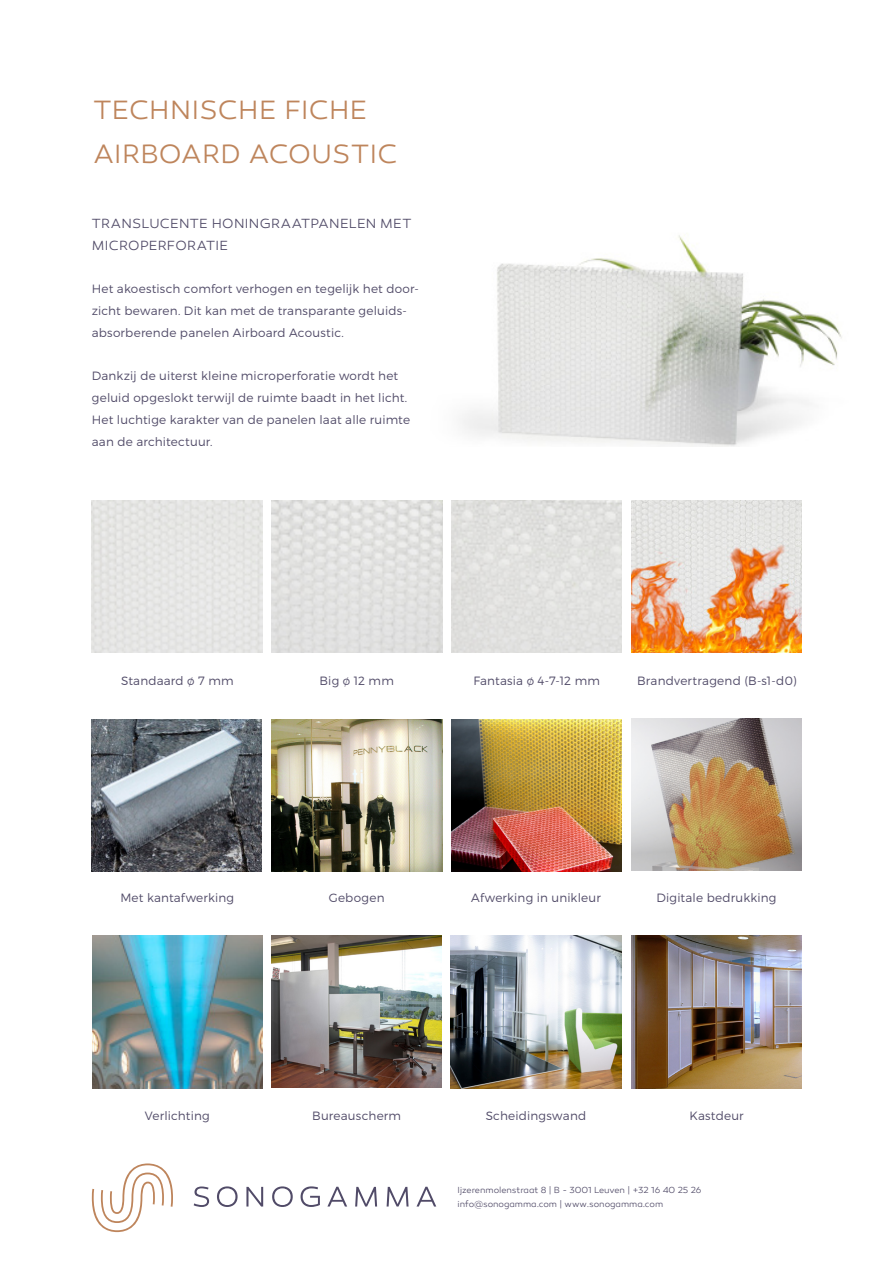
<style>
.page{position:relative;width:893px;height:1263px;background:#fff}
.page>*{position:absolute;margin:0;border:0;box-sizing:border-box;transform-origin:0 0}
.t1{font:300 27px "Canaro";letter-spacing:.015em;color:#be855c}
.Titel{font:300 13.5px/21.8px "Canaro";letter-spacing:.025em;color:#514b68}
.Titel-2{font:300 12px/21.8px "Montserrat";letter-spacing:.015em;color:#514b68}
.brood{font:300 9px "Canaro";letter-spacing:-.005em;color:#514b68}
</style>
<div class="page">
<svg style="left:194px;top:1186px;width:15px;height:21px"></svg>
<svg style="left:217px;top:1186px;width:21px;height:21px"></svg>
<svg style="left:246px;top:1187px;width:17px;height:19px"></svg>
<svg style="left:272px;top:1186px;width:21px;height:21px"></svg>
<svg style="left:301px;top:1186px;width:19px;height:21px"></svg>
<svg style="left:327px;top:1187px;width:20px;height:19px"></svg>
<svg style="left:355px;top:1187px;width:22px;height:19px"></svg>
<svg style="left:387px;top:1187px;width:22px;height:19px"></svg>
<svg style="left:416px;top:1187px;width:20px;height:19px"></svg>
<svg style="left:92px;top:1163px;width:81px;height:69px"></svg>
<img style="left:462px;top:235px;width:380px;height:212px">
<img style="left:271px;top:501px;width:171px;height:152px">
<img style="left:631px;top:501px;width:171px;height:152px">
<img style="left:272px;top:719px;width:170px;height:152px">
<img style="left:451px;top:719px;width:171px;height:152px">
<img style="left:631px;top:718px;width:171px;height:152px">
<img style="left:92px;top:936px;width:171px;height:152px">
<img style="left:271px;top:936px;width:171px;height:152px">
<img style="left:451px;top:936px;width:170px;height:152px">
<img style="left:632px;top:936px;width:170px;height:152px">
<img style="left:91px;top:719px;width:171px;height:152px">
<p class="t1" style="left:93px;top:94px;width:275px">TECHNISCHE FICHE</p>
<p class="t1" style="left:93px;top:138px;width:306px">AIRBOARD ACOUSTIC</p>
<p class="Titel" style="left:92px;top:213px;width:321px">TRANSLUCENTE HONINGRAATPANELEN MET<br>MICROPERFORATIE</p>
<p class="Titel-2" style="left:92px;top:278px;width:329px">Het akoestisch comfort verhogen en tegelijk het door&shy;zicht bewaren. Dit kan met de transparante geluids&shy;absorberende panelen Airboard Acoustic.</p>
<p class="Titel-2" style="left:92px;top:365px;width:320px">Dankzij de uiterst kleine microperforatie wordt het geluid opgeslokt terwijl de ruimte baadt in het licht.<br>Het luchtige karakter van de panelen laat alle ruimte aan de architectuur.</p>
<p class="Titel-2" style="left:121px;top:669px;width:114px">Standaard ø 7 mm</p>
<p class="Titel-2" style="left:319px;top:669px;width:76px">Big ø 12 mm</p>
<p class="Titel-2" style="left:473px;top:669px;width:128px">Fantasia ø 4-7-12 mm</p>
<p class="Titel-2" style="left:637px;top:669px;width:161px">Brandvertragend (B-s1-d0)</p>
<p class="Titel-2" style="left:120px;top:887px;width:115px">Met kantafwerking</p>
<p class="Titel-2" style="left:329px;top:887px;width:57px">Gebogen</p>
<p class="Titel-2" style="left:471px;top:887px;width:131px">Afwerking in unikleur</p>
<p class="Titel-2" style="left:656px;top:887px;width:122px">Digitale bedrukking</p>
<p class="Titel-2" style="left:145px;top:1104px;width:66px">Verlichting</p>
<p class="Titel-2" style="left:312px;top:1104px;width:90px">Bureauscherm</p>
<p class="Titel-2" style="left:486px;top:1104px;width:102px">Scheidingswand</p>
<p class="Titel-2" style="left:690px;top:1104px;width:56px">Kastdeur</p>
<p class="brood" style="left:458px;top:1185px;width:245px">Ijzerenmolenstraat 8 | B - 3001 Leuven | +32 16 40 25 26</p>
<p class="brood" style="left:458px;top:1199px;width:207px">info@sonogamma.com | www.sonogamma.com</p>
</div>
